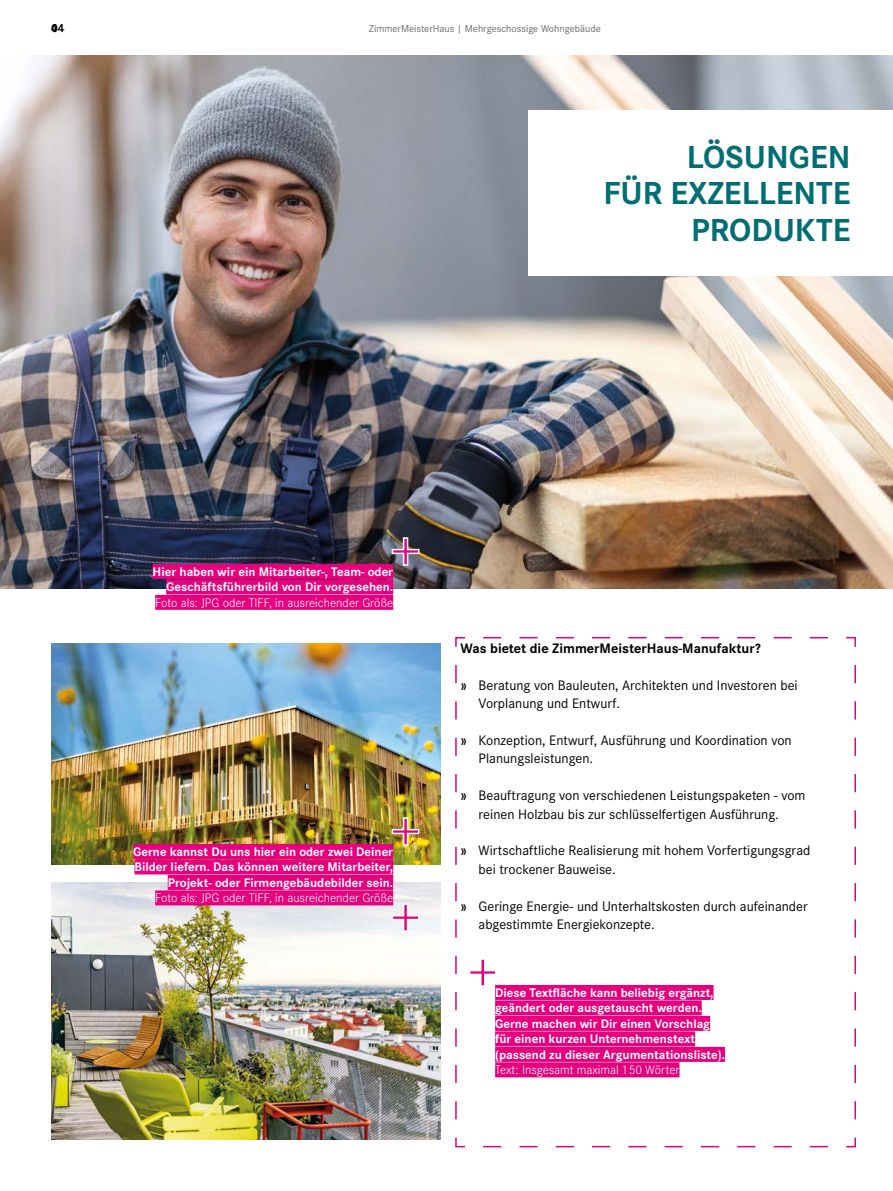
<style>
.page{position:relative;width:893px;height:1191px;background:#fff}
.page>*{position:absolute;margin:0;border:0;box-sizing:border-box;transform-origin:0 0}
.t1{font:700 33px/36.8px "Corporate S";color:#006e73;text-align:right}
.t2{font:14.25px/18.3px "Corporate S";color:#000}
.t3{font:700 14.25px "Corporate S";color:#000}
.t4{font:700 12.9px/15.5px "Corporate S";color:#fff;text-align:right}
.t5{font:300 12.9px "Corporate S";color:#fff}
.t6{font:700 12px "Corporate S";color:#000}
.t7{font:10.5px "Corporate S";color:#6b6b6a}
.s1{font-weight:600}
</style>
<div class="page">
<img style="left:0;top:55px;width:893px;height:533px">
<img style="left:51px;top:643px;width:390px;height:221px">
<img style="left:51px;top:882px;width:390px;height:258px">
<div style="left:529px;top:110px;width:364px;height:166px;background:#fff"></div>
<svg style="left:455px;top:637px;width:401px;height:511px"></svg>
<div style="left:133px;top:844px;width:260px;height:15px;background:#e6007d"></div>
<div style="left:135px;top:859px;width:258px;height:15px;background:#e6007d"></div>
<div style="left:168px;top:875px;width:225px;height:15px;background:#e6007d"></div>
<div style="left:155px;top:890px;width:238px;height:15px;background:#e6007d"></div>
<svg style="left:391px;top:816px;width:29px;height:30px"></svg>
<svg style="left:391px;top:902px;width:29px;height:30px"></svg>
<div style="left:153px;top:564px;width:240px;height:15px;background:#e6007d"></div>
<div style="left:166px;top:579px;width:227px;height:15px;background:#e6007d"></div>
<div style="left:155px;top:595px;width:238px;height:15px;background:#e6007d"></div>
<svg style="left:391px;top:536px;width:29px;height:30px"></svg>
<div style="left:495px;top:985px;width:218px;height:15px;background:#e6007d"></div>
<div style="left:495px;top:1000px;width:207px;height:15px;background:#e6007d"></div>
<div style="left:495px;top:1016px;width:215px;height:15px;background:#e6007d"></div>
<div style="left:495px;top:1031px;width:200px;height:15px;background:#e6007d"></div>
<div style="left:495px;top:1046px;width:230px;height:15px;background:#e6007d"></div>
<div style="left:495px;top:1062px;width:184px;height:15px;background:#e6007d"></div>
<svg style="left:470px;top:959px;width:25px;height:26px"></svg>
<p class="t6" style="left:51px;top:19px;width:15px">04</p>
<p class="t6" style="left:51px;top:19px;width:8px">4</p>
<p class="t7" style="left:369px;top:22px;width:233px">ZimmerMeisterHaus | Mehrgeschossige Wohngebäude</p>
<h1 class="t1" style="left:603px;top:137px;width:249px">LÖSUNGEN<br>FÜR EXZELLENTE<br>PRODUKTE</h1>
<p class="t4" style="left:153px;top:563px;width:242px">Hier haben wir ein Mitarbeiter-, Team- oder<br>Geschäftsführerbild von Dir vorgesehen.</p>
<p class="t5" style="left:155px;top:594px;width:239px">Foto als: JPG oder TIFF, in ausreichender Größe</p>
<p class="t4" style="left:133px;top:843px;width:261px">Gerne kannst Du uns hier ein oder zwei Deiner<br>Bilder liefern. Das können weitere Mitarbeiter,<br>Projekt- oder Firmengebäudebilder sein.</p>
<p class="t5" style="left:155px;top:889px;width:239px">Foto als: JPG oder TIFF, in ausreichender Größe</p>
<p class="t3" style="left:460px;top:638px;width:302px">Was bietet die ZimmerMeisterHaus-Manufaktur?</p>
<p class="t2" style="left:479px;top:676px;width:321px;text-indent:-18px"><span class="s1">»</span> Beratung von Bauleuten, Architekten und Investoren bei<br>Vorplanung und Entwurf.</p>
<p class="t2" style="left:479px;top:731px;width:315px;text-indent:-18px"><span class="s1">»</span> Konzeption, Entwurf, Ausführung und Koordination von<br>Planungsleistungen.</p>
<p class="t2" style="left:460px;top:786px;width:346px;text-align:center"><span class="s1">»</span> Beauftragung von verschiedenen Leistungspaketen - vom reinen Holzbau bis zur schlüsselfertigen Ausführung.</p>
<p class="t2" style="left:479px;top:841px;width:333px;text-indent:-18px"><span class="s1">»</span> Wirtschaftliche Realisierung mit hohem Vorfertigungsgrad bei trockener Bauweise.</p>
<p class="t2" style="left:479px;top:896px;width:331px;text-indent:-18px"><span class="s1">»</span> Geringe Energie- und Unterhaltskosten durch aufeinander abgestimmte Energiekonzepte.</p>
<p class="t4" style="left:495px;top:984px;width:231px;text-align:left">Diese Textfläche kann beliebig ergänzt, geändert oder ausgetauscht werden.<br>Gerne machen wir Dir einen Vorschlag für einen kurzen Unternehmenstext (passend zu dieser Argumentationsliste).</p>
<p class="t5" style="left:495px;top:1061px;width:186px">Text: Insgesamt maximal 150 Wörter</p>
</div>
